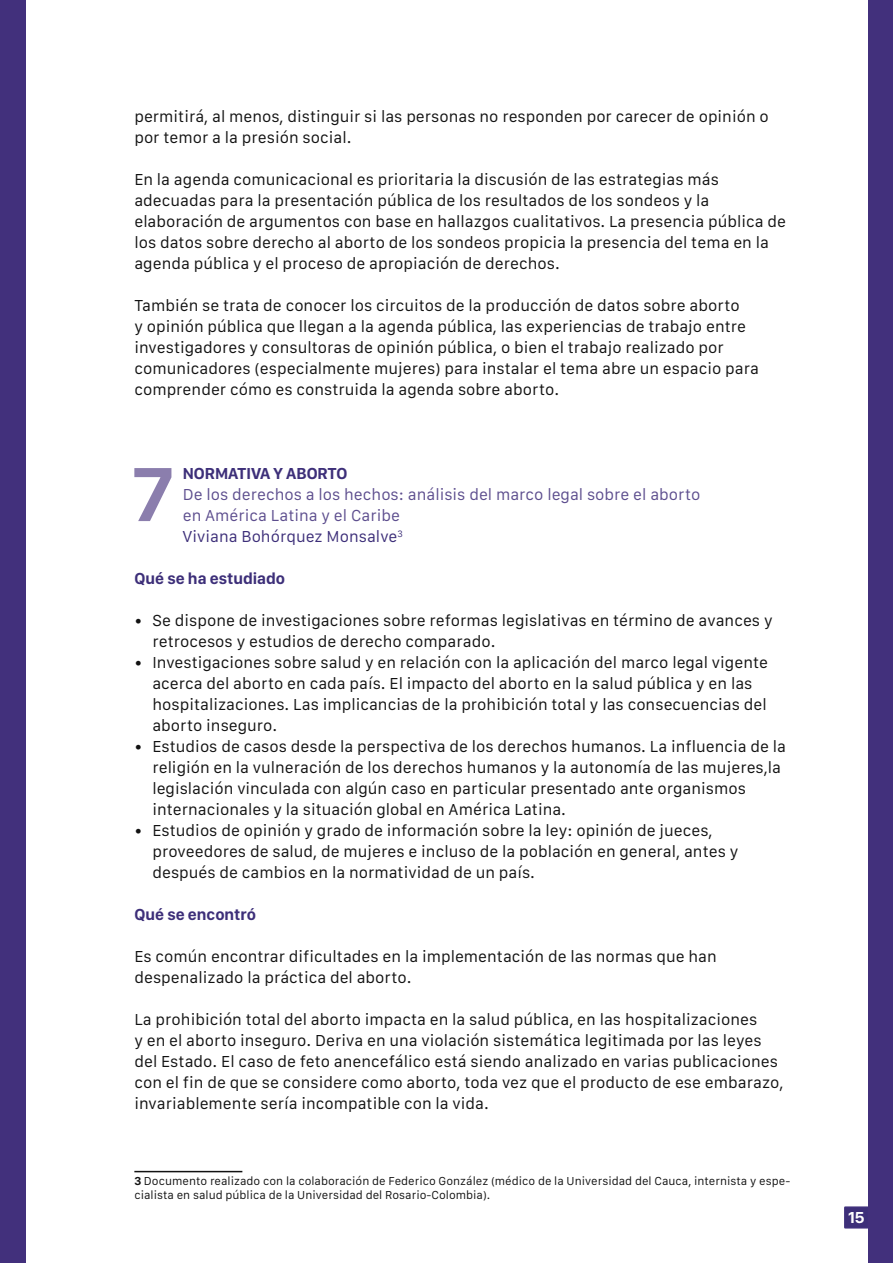
<style>
.page{position:relative;width:893px;height:1263px;background:#fff}
.page>*{position:absolute;margin:0;border:0;box-sizing:border-box;transform-origin:0 0}
.t1{font:700 79.5px "San Francisco Display";color:#8b7ead}
.t2{font:16.5px/21px "San Francisco Text";color:#121212}
.t3{font:16.5px/21px "San Francisco Text";color:#5d4e8e}
.t4{font:700 16.5px "San Francisco Display";color:#3d2f79}
.t5{font:700 16.5px "San Francisco Display";color:#fff}
.t6{font:12px/13.8px "San Francisco Text";color:#121212}
.s1{color:#3d2f79}
.s2{font-family:"San Francisco Display";font-weight:700}
</style>
<div class="page">
<hr style="left:134px;top:1171px;width:108px;height:1px;background:#121212">
<div style="left:845px;top:1207px;width:23px;height:21px;background:#3d2f79"></div>
<div style="left:844px;top:1206px;width:25px;height:22px;border:2px solid #3f307c"></div>
<div style="left:868px;top:0;width:25px;height:1263px;background:#42307c"></div>
<div style="left:0;top:0;width:25px;height:1263px;background:#42307c"></div>
<p class="t2" style="left:134px;top:107px;width:636px">permitirá, al menos, distinguir si las personas no responden por carecer de opinión o por temor a la presión social.</p>
<p class="t2" style="left:134px;top:170px;width:653px">En la agenda comunicacional es prioritaria la discusión de las estrategias más adecuadas para la presentación pública de los resultados de los sondeos y la elaboración de argumentos con base en hallazgos cualitativos. La presencia pública de los datos sobre derecho al aborto de los sondeos propicia la presencia del tema en la agenda pública y el proceso de apropiación de derechos.</p>
<p class="t2" style="left:134px;top:296px;width:626px">También se trata de conocer los circuitos de la producción de datos sobre aborto<br>y opinión pública que llegan a la agenda pública, las experiencias de trabajo entre investigadores y consultoras de opinión pública, o bien el trabajo realizado por comunicadores (especialmente mujeres) para instalar el tema abre un espacio para comprender cómo es construida la agenda sobre aborto.</p>
<h1 class="t1" style="left:132px;top:445px;width:45px">7</h1>
<p class="t4" style="left:183px;top:463px;width:12px">NORMAT</p>
<p class="t4" style="left:246px;top:463px;width:102px">IVA Y aborto</p>
<p class="t3" style="left:182px;top:485px;width:520px">De los derechos a los hechos: análisis del marco legal sobre el aborto en América Latina y el Caribe<br><span class="s1">Viviana Bohórquez Monsalve</span><sup>3</sup></p>
<p class="t4" style="left:134px;top:568px;width:152px">Qué se ha estudiado</p>
<p class="t2" style="left:152px;top:611px;width:622px;text-indent:-18px">• Se dispone de investigaciones sobre reformas legislativas en término de avances y retrocesos y estudios de derecho comparado.</p>
<p class="t2" style="left:152px;top:653px;width:617px;text-indent:-18px">• I nvestigaciones sobre salud y en relación con la aplicación del marco legal vigente acerca del aborto en cada país. El impacto del aborto en la salud pública y en las hospitalizaciones. Las implicancias de la prohibición total y las consecuencias del aborto inseguro.</p>
<p class="t2" style="left:152px;top:737px;width:635px;text-indent:-18px">• Estudios de casos desde la perspectiva de los derechos humanos. La influencia de la religión en la vulneración de los derechos humanos y la autonomía de las mujeres,la legislación vinculada con algún caso en particular presentado ante organismos internacionales y la situación global en América Latina.</p>
<p class="t2" style="left:152px;top:821px;width:588px;text-indent:-18px">• Estudios de opinión y grado de información sobre la ley: opinión de jueces, proveedores de salud, de mujeres e incluso de la población en general, antes y después de cambios en la normatividad de un país.</p>
<p class="t4" style="left:134px;top:904px;width:123px">Qué se encontró</p>
<p class="t2" style="left:134px;top:947px;width:584px">Es común encontrar dificultades en la implementación de las normas que han despenalizado la práctica del aborto.</p>
<p class="t2" style="left:134px;top:1010px;width:651px">La prohibición total del aborto impacta en la salud pública, en las hospitalizaciones<br>y en el aborto inseguro. Deriva en una violación sistemática legitimada por las leyes del Estado. El caso de feto anencefálico está siendo analizado en varias publicaciones con el fin de que se considere como aborto, toda vez que el producto de ese embarazo, invariablemente sería incompatible con la vida.</p>
<p class="t6" style="left:134px;top:1175px;width:657px"><span class="s2">3</span> Documento realizado con la colaboración de Federico González (médico de la Universidad del Cauca, internista y espe&shy;cialista en salud pública de la Universidad del Rosario-Colombia).</p>
<p class="t5" style="left:848px;top:1208px;width:18px">15</p>
</div>
